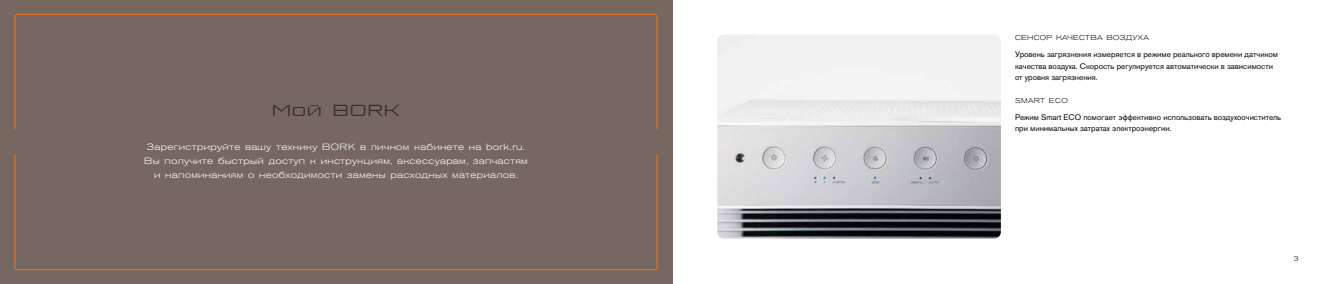
<style>
.page{position:relative;width:1344px;height:284px;background:#fff}
.page>*{position:absolute;margin:0;border:0;box-sizing:border-box;transform-origin:0 0}
.t1{font:16px "Bork Display";letter-spacing:.025em;color:#392e2c}
.t2{font:300 expanded 9px/14px "Akzidenz Grotesk Pro";letter-spacing:.03em;color:#fff;text-align:center}
.t3{font:8px/11.3px "Akzidenz Grotesk Pro";color:#000}
.t4{font:300 expanded 7px "Akzidenz Grotesk Pro";letter-spacing:.04em;color:#000}
</style>
<div class="page">
<img style="left:717px;top:35px;width:284px;height:203px">
<div style="left:0;top:0;width:672px;height:283px;background:#766761"></div>
<svg style="left:14px;top:14px;width:643px;height:256px"></svg>
<h1 class="t1" style="left:272px;top:101px;width:130px">Мой BORK</h1>
<p class="t2" style="left:144px;top:140px;width:385px">Зарегистрируйте вашу технику BORK в личном кабинете на bork.ru.<br>Вы получите быстрый доступ к инструкциям, аксессуарам, запчастям и напоминаниям о необходимости замены расходных материалов.</p>
<p class="t4" style="left:1015px;top:33px;width:135px">СЕНСОР КАЧЕСТВА ВОЗДУХА</p>
<p class="t3" style="left:1015px;top:49px;width:264px">Уровень загрязнения измеряется в режиме реального времени датчиком качества воздуха. Скорость регулируется автоматически в зависимости от уровня загрязнения.</p>
<p class="t4" style="left:1015px;top:96px;width:54px">SMART ECO</p>
<p class="t3" style="left:1015px;top:111px;width:268px">Режим Smart ECO помогает эффективно использовать воздухоочиститель при минимальных затратах электроэнергии.</p>
<p class="t4" style="left:1293px;top:254px;width:7px">3</p>
</div>
